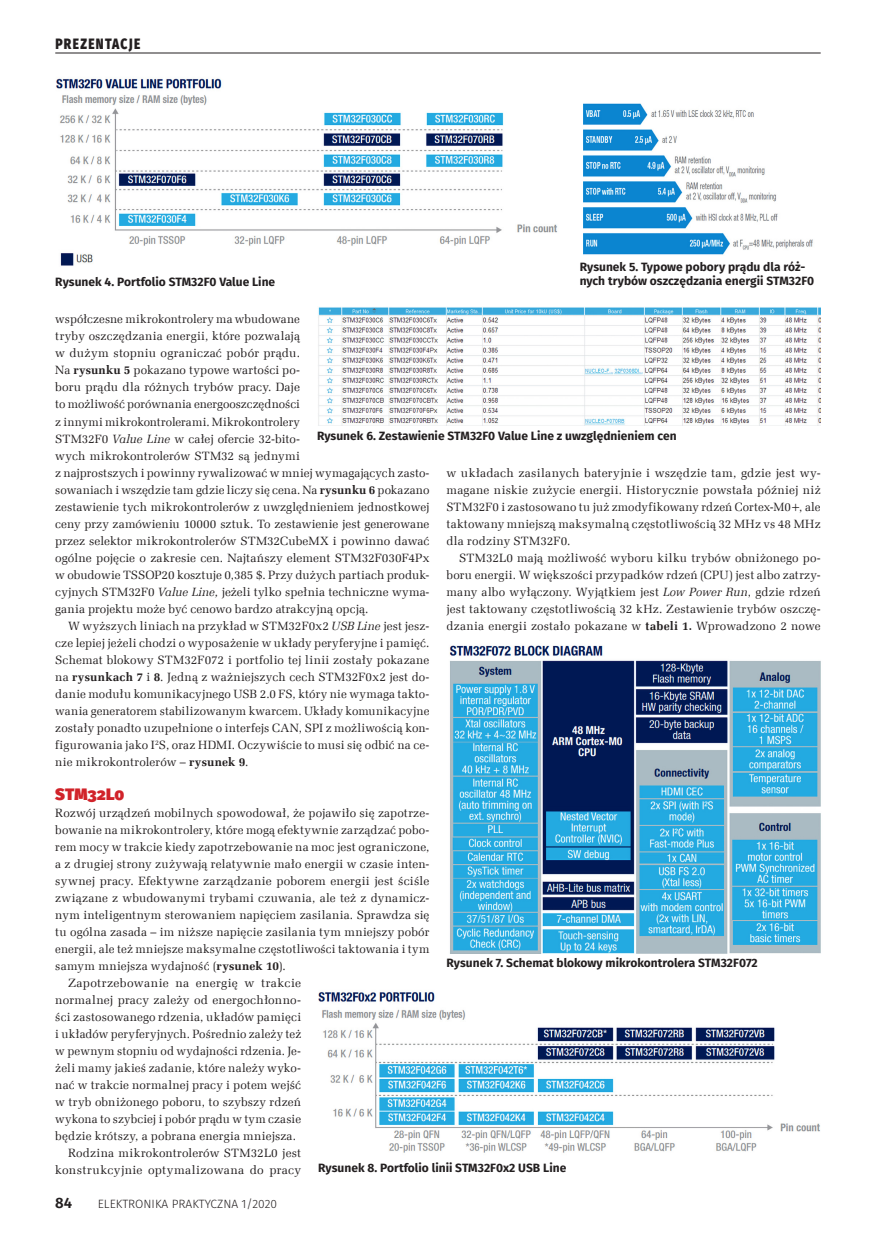
<style>
.page{position:relative;width:893px;height:1234px;background:#fff}
.page>*{position:absolute;margin:0;border:0;box-sizing:border-box;transform-origin:0 0}
._3_Srodtytul{font:900 16.5px "Fira Sans";color:#d1232a}
.t1{font:800 15px "Fira Sans";letter-spacing:.11em;color:#231f20;scale:.8 1}
.t2{font:600 15px "Fira Sans";color:#231f20}
._1_Body{font:12px/17px "Zapf Ellipt EU";letter-spacing:.01em;color:#231f20;text-align:justify}
._4_Podpis{font:700 12px/14.4px "Fira Sans";color:#231f20}
.t3{font:300 12px "Fira Sans";color:#231f20}
.s1{font-weight:700}
.s2{font-style:italic}
</style>
<div class="page">
<img style="left:56px;top:78px;width:502px;height:188px">
<img style="left:583px;top:103px;width:230px;height:152px">
<img style="left:318px;top:307px;width:503px;height:118px">
<img style="left:449px;top:645px;width:372px;height:307px">
<img style="left:318px;top:992px;width:502px;height:161px">
<hr style="left:55px;top:53px;width:766px;height:1px;background:#231f20">
<p class="t1" style="left:55px;top:30px;width:108px">PREZENTACJE</p>
<p class="_4_Podpis" style="left:55px;top:274px;width:221px">Rysunek 4. Portfolio STM32F0 Value Line</p>
<p class="_4_Podpis" style="left:580px;top:258px;width:236px">Rysunek 5. Typowe pobory prądu dla róż&shy;nych trybów oszczędzania energii STM32F0</p>
<p class="_1_Body" style="left:55px;top:311px;width:376px;text-align:left">współczesne mikrokontrolery ma wbudowane<br>tryby oszczędzania energii, które pozwalają<br>w dużym stopniu ograniczać pobór prądu.<br>Na <span class="s1">rysunku 5</span> pokazano typowe wartości po-<br>boru prądu dla różnych trybów pracy. Daje<br>to możliwość porównania energooszczędności<br>z innymi mikrokontrolerami. Mikrokontrolery<br>STM32F0 <span class="s2">Value Line</span> w całej ofercie 32-bito-<br>wych mikrokontrolerów STM32 są jednymi<br>z najprostszych i powinny rywalizować w mniej wymagających zasto&shy;sowaniach i wszędzie tam gdzie liczy się cena. Na <span class="s1">rysunku 6</span> pokazano zestawienie tych mikrokontrolerów z uwzględnieniem jednostkowej ceny przy zamówieniu 10000 sztuk. To zestawienie jest generowane przez selektor mikrokontrolerów STM32CubeMX i powinno dawać ogólne pojęcie o zakresie cen. Najtańszy element STM32F030F4Px w obudowie TSSOP20 kosztuje 0,385 $. Przy dużych partiach produk&shy;cyjnych STM32F0 <span class="s2">Value Line,</span> jeżeli tylko spełnia techniczne wyma&shy;gania projektu może być cenowo bardzo atrakcyjną opcją.</p>
<p class="_1_Body" style="left:55px;top:617px;width:376px;text-indent:13px">W wyższych liniach na przykład w STM32F0x2 <span class="s2">USB Line</span> jest jesz&shy;cze lepiej jeżeli chodzi o wyposażenie w układy peryferyjne i pamięć.<br>Schemat blokowy STM32F072 i portfolio tej linii zostały pokazane na <span class="s1">rysunkach 7</span> i <span class="s1">8</span>. Jedną z ważniejszych cech STM32F0x2 jest do&shy;danie modułu komunikacyjnego USB 2.0 FS, który nie wymaga takto&shy;wania generatorem stabilizowanym kwarcem. Układy komunikacyjne zostały ponadto uzupełnione o interfejs CAN, SPI z możliwością kon&shy;figurowania jako I<sup>2</sup>S, oraz HDMI. Oczywiście to musi się odbić na ce&shy;nie mikrokontrolerów – <span class="s1">rysunek 9</span>.</p>
<p class="_3_Srodtytul" style="left:55px;top:778px;width:70px">STM32L0</p>
<p class="_1_Body" style="left:55px;top:804px;width:376px">Rozwój urządzeń mobilnych spowodował, że pojawiło się zapotrze&shy;bowanie na mikrokontrolery, które mogą efektywnie zarządzać pobo&shy;rem mocy w trakcie kiedy zapotrzebowanie na moc jest ograniczone, a z drugiej strony zużywają relatywnie mało energii w czasie inten&shy;sywnej pracy. Efektywne zarządzanie poborem energii jest ściśle związane z wbudowanymi trybami czuwania, ale też z dynamicz&shy;nym inteligentnym sterowaniem napięciem zasilania. Sprawdza się tu ogólna zasada – im niższe napięcie zasilania tym mniejszy pobór energii, ale też mniejsze maksymalne częstotliwości taktowania i tym samym mniejsza wydajność (<span class="s1">rysunek 10</span>).</p>
<p class="_1_Body" style="left:55px;top:974px;width:247px;text-indent:13px">Zapotrzebowanie na energię w trakcie normalnej pracy zależy od energochłonno&shy;ści zastosowanego rdzenia, układów pamięci i układów peryferyjnych. Pośrednio zależy też w pewnym stopniu od wydajności rdzenia. Je&shy;żeli mamy jakieś zadanie, które należy wyko&shy;nać w trakcie normalnej pracy i potem wejść w tryb obniżonego poboru, to szybszy rdzeń wykona to szybciej i pobór prądu w tym czasie będzie krótszy, a pobrana energia mniejsza.</p>
<p class="_1_Body" style="left:55px;top:1144px;width:247px;text-align:right">Rodzina mikrokontrolerów STM32L0 jest konstrukcyjnie optymalizowana do pracy</p>
<p class="_4_Podpis" style="left:317px;top:427px;width:361px">Rysunek 6. Zestawienie STM32F0 Value Line z uwzględnieniem cen</p>
<p class="_1_Body" style="left:446px;top:464px;width:376px">w układach zasilanych bateryjnie i wszędzie tam, gdzie jest wy&shy;magane niskie zużycie energii. Historycznie powstała później niż STM32F0 i zastosowano tu już zmodyfikowany rdzeń Cortex-M0+, ale taktowany mniejszą maksymalną częstotliwością 32 MHz vs 48 MHz dla rodziny STM32F0.</p>
<p class="_1_Body" style="left:446px;top:549px;width:376px;text-indent:13px">STM32L0 mają możliwość wyboru kilku trybów obniżonego po&shy;boru energii. W większości przypadków rdzeń (CPU) jest albo zatrzy&shy;many albo wyłączony. Wyjątkiem jest <span class="s2">Low Power Run</span>, gdzie rdzeń jest taktowany częstotliwością 32 kHz. Zestawienie trybów oszczę&shy;dzania energii zostało pokazane w <span class="s1">tabeli 1.</span> Wprowadzono 2 nowe</p>
<p class="_4_Podpis" style="left:446px;top:954px;width:313px">Rysunek 7. Schemat blokowy mikrokontrolera STM32F072</p>
<p class="_4_Podpis" style="left:318px;top:1158px;width:250px">Rysunek 8. Portfolio linii STM32F0x2 USB Line</p>
<p class="t2" style="left:55px;top:1190px;width:18px">84</p>
<p class="t3" style="left:98px;top:1195px;width:181px">ELEKTRONIKA PRAKTYCZNA 1/2020</p>
</div>
